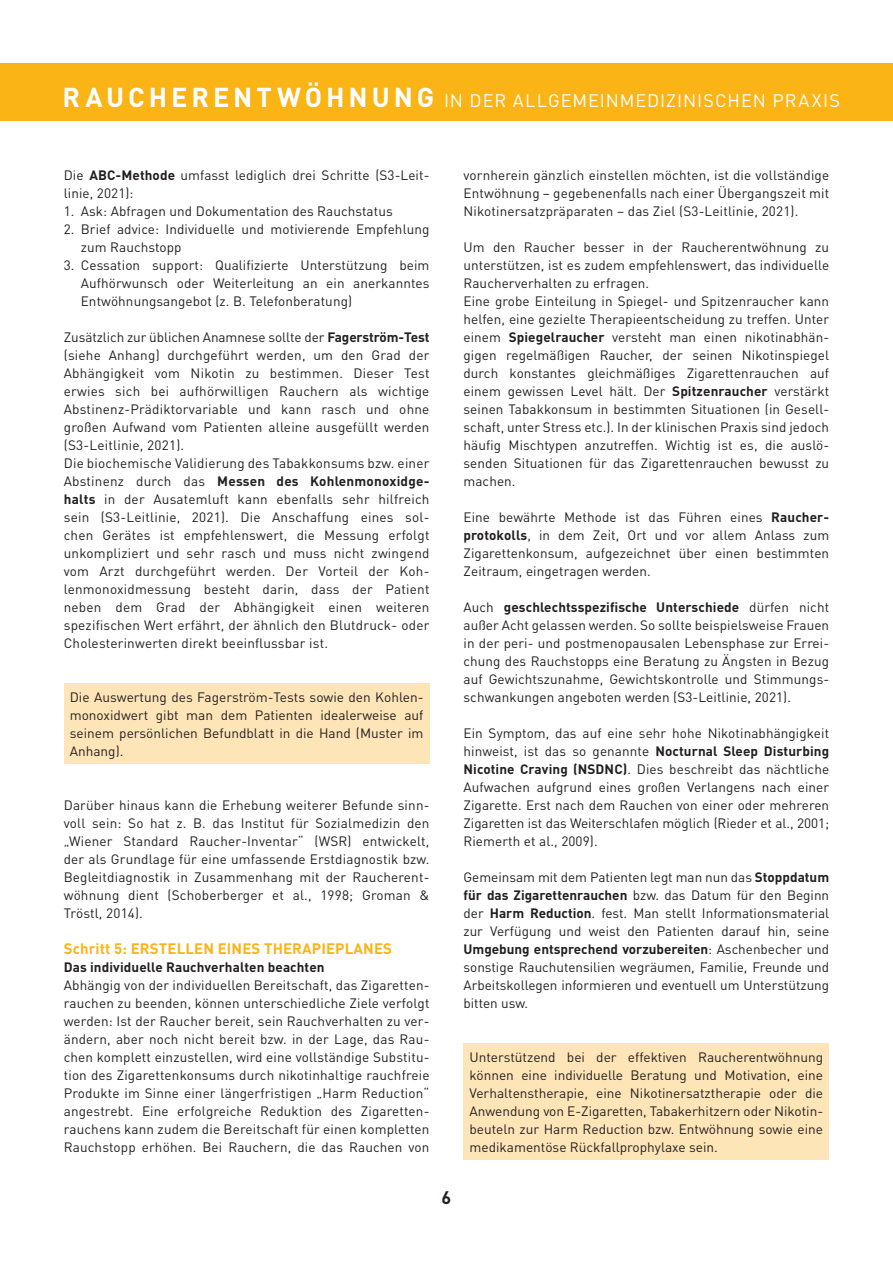
<style>
.page{position:relative;width:893px;height:1263px;background:#fff}
.page>*{position:absolute;margin:0;border:0;box-sizing:border-box;transform-origin:0 0}
.t1{font:18px "DIN Pro";letter-spacing:.055em;color:#fff}
.t2{font:700 18px "DIN Pro";color:#231f20}
.t3{font:700 15px "DIN Pro";letter-spacing:.005em;color:#fbb416}
.t4{font:13.5px/18px "DIN Pro";letter-spacing:.005em;color:#231f20}
.t5{font:700 13.5px "DIN Pro";letter-spacing:.005em;color:#231f20}
.s1{font-weight:700;font-size:27px}
.s2{font-weight:700}
</style>
<div class="page">
<div style="left:0;top:64px;width:893px;height:57px;background:#fbb416"></div>
<div style="left:64px;top:684px;width:365px;height:80px;background:#fee5b8"></div>
<div style="left:463px;top:1044px;width:366px;height:116px;background:#fee5b8"></div>
<h1 class="t1" style="left:63px;top:89px;width:779px"><span class="s1">RAUCHERENTWÖHNUNG</span> IN DER ALLGEMEINMEDIZINISCHEN PRAXIS</h1>
<p class="t4" style="left:64px;top:165px;width:367px">Die <span class="s2">ABC-Methode</span> umfasst lediglich drei Schritte (S3-Leit&shy;linie, 2021):</p>
<p class="t4" style="left:64px;top:201px;width:330px">1. Ask: Abfragen und Dokumentation des Rauchstatus</p>
<p class="t4" style="left:81px;top:219px;width:350px;text-indent:-17px">2. Brief advice: Individuelle und motivierende Empfehlung zum Rauchstopp</p>
<p class="t4" style="left:81px;top:255px;width:350px;text-align:justify;text-indent:-17px">3. Cessation support: Qualifizierte Unterstützung beim Aufhörwunsch oder Weiterleitung an ein anerkanntes Entwöhnungsangebot (z. B. Telefonberatung)</p>
<p class="t4" style="left:64px;top:327px;width:367px">Zusätzlich zur üblichen Anamnese sollte der <span class="s2">Fagerström-Test </span>(siehe Anhang) durchgeführt werden, um den Grad der Abhängigkeit vom Nikotin zu bestimmen. Dieser Test erwies sich bei aufhörwilligen Rauchern als wichtige Abstinenz-Prädiktorvariable und kann rasch und ohne großen Aufwand vom Patienten alleine ausgefüllt werden (S3-Leitlinie, 2021).<br>Die biochemische Validierung des Tabakkonsums bzw. einer Abstinenz durch das <span class="s2">Messen des Kohlenmonoxidge&shy;halts</span> in der Ausatemluft kann ebenfalls sehr hilfreich sein (S3-Leitlinie, 2021). Die Anschaffung eines sol&shy;chen Gerätes ist empfehlenswert, die Messung erfolgt unkompliziert und sehr rasch und muss nicht zwingend vom Arzt durchgeführt werden. Der Vorteil der Koh&shy;lenmonoxidmessung besteht darin, dass der Patient neben dem Grad der Abhängigkeit einen weiteren spezifischen Wert erfährt, der ähnlich den Blutdruck- oder Cholesterinwerten direkt beeinflussbar ist.</p>
<p class="t4" style="left:70px;top:687px;width:355px">Die Auswertung des Fagerström-Tests sowie den Kohlen&shy;monoxidwert gibt man dem Patienten idealerweise auf seinem persönlichen Befundblatt in die Hand (Muster im Anhang).</p>
<p class="t4" style="left:64px;top:795px;width:367px;text-align:justify">Darüber hinaus kann die Erhebung weiterer Befunde sinn&shy;voll sein: So hat z. B. das Institut für Sozialmedizin den „Wiener Standard Raucher-Inventar“ (WSR) entwickelt, der als Grundlage für eine umfassende Erstdiagnostik bzw.<br>Begleitdiagnostik in Zusammenhang mit der Raucherent&shy;wöhnung dient (Schoberberger et al., 1998; Groman &amp; Tröstl, 2014).</p>
<p class="t3" style="left:64px;top:938px;width:330px">Schritt 5: ERSTELLEN EINES THERAPIEPLANES</p>
<p class="t5" style="left:64px;top:958px;width:262px">Das individuelle Rauchverhalten beachten</p>
<p class="t4" style="left:64px;top:975px;width:367px">Abhängig von der individuellen Bereitschaft, das Zigaretten&shy;rauchen zu beenden, können unterschiedliche Ziele verfolgt werden: Ist der Raucher bereit, sein Rauchverhalten zu ver&shy;ändern, aber noch nicht bereit bzw. in der Lage, das Rau&shy;chen komplett einzustellen, wird eine vollständige Substitu&shy;tion des Zigarettenkonsums durch nikotinhaltige rauchfreie Produkte im Sinne einer längerfristigen „Harm Reduction“ angestrebt. Eine erfolgreiche Reduktion des Zigaretten&shy;rauchens kann zudem die Bereitschaft für einen kompletten Rauchstopp erhöhen. Bei Rauchern, die das Rauchen von</p>
<p class="t4" style="left:463px;top:165px;width:367px;text-align:justify">vornherein gänzlich einstellen möchten, ist die vollständige Entwöhnung – gegebenenfalls nach einer Übergangszeit mit Nikotinersatzpräparaten – das Ziel (S3-Leitlinie, 2021).</p>
<p class="t4" style="left:463px;top:237px;width:367px">Um den Raucher besser in der Raucherentwöhnung zu unterstützen, ist es zudem empfehlenswert, das individuelle Raucherverhalten zu erfragen.<br>Eine grobe Einteilung in Spiegel- und Spitzenraucher kann helfen, eine gezielte Therapieentscheidung zu treffen. Unter einem <span class="s2">Spiegelraucher</span> versteht man einen nikotinabhän&shy;gigen regelmäßigen Raucher, der seinen Nikotinspiegel durch konstantes gleichmäßiges Zigarettenrauchen auf einem gewissen Level hält. Der <span class="s2">Spitzenraucher</span> verstärkt seinen Tabakkonsum in bestimmten Situationen (in Gesell&shy;schaft, unter Stress etc.). In der klinischen Praxis sind jedoch häufig Mischtypen anzutreffen. Wichtig ist es, die auslö&shy;senden Situationen für das Zigarettenrauchen bewusst zu machen.</p>
<p class="t4" style="left:463px;top:507px;width:367px">Eine bewährte Methode ist das Führen eines <span class="s2">Raucher&shy;protokolls</span>, in dem Zeit, Ort und vor allem Anlass zum Zigarettenkonsum, aufgezeichnet über einen bestimmten Zeitraum, eingetragen werden.</p>
<p class="t4" style="left:463px;top:597px;width:367px;text-align:justify">Auch <span class="s2">geschlechtsspezifische Unterschiede</span> dürfen nicht außer Acht gelassen werden. So sollte beispielsweise Frauen in der peri- und postmenopausalen Lebensphase zur Errei&shy;chung des Rauchstopps eine Beratung zu Ängsten in Bezug auf Gewichtszunahme, Gewichtskontrolle und Stimmungs&shy;schwankungen angeboten werden (S3-Leitlinie, 2021).</p>
<p class="t4" style="left:463px;top:723px;width:367px;text-align:justify">Ein Symptom, das auf eine sehr hohe Nikotinabhängigkeit hinweist, ist das so genannte <span class="s2">Nocturnal Sleep Disturbing Nicotine Craving (NSDNC)</span>. Dies beschreibt das nächtliche Aufwachen aufgrund eines großen Verlangens nach einer Zigarette. Erst nach dem Rauchen von einer oder mehreren Zigaretten ist das Weiterschlafen möglich (Rieder et al., 2001; Riemerth et al., 2009).</p>
<p class="t4" style="left:463px;top:867px;width:367px;text-align:justify">Gemeinsam mit dem Patienten legt man nun das <span class="s2">Stoppdatum für das Zigarettenrauchen</span> bzw. das Datum für den Beginn der <span class="s2">Harm Reduction</span>. fest. Man stellt Informationsmaterial zur Verfügung und weist den Patienten darauf hin, seine <span class="s2">Umgebung entsprechend vorzubereiten</span>: Aschenbecher und sonstige Rauchutensilien wegräumen, Familie, Freunde und Arbeitskollegen informieren und eventuell um Unterstützung bitten usw.</p>
<p class="t4" style="left:469px;top:1047px;width:355px;text-align:justify">Unterstützend bei der effektiven Raucherentwöhnung können eine individuelle Beratung und Motivation, eine Verhaltenstherapie, eine Nikotinersatztherapie oder die Anwendung von E-Zigaretten, Tabakerhitzern oder Nikotin&shy;beuteln zur Harm Reduction bzw. Entwöhnung sowie eine medikamentöse Rückfallprophylaxe sein.</p>
<h1 class="t2" style="left:442px;top:1185px;width:11px">6</h1>
</div>
